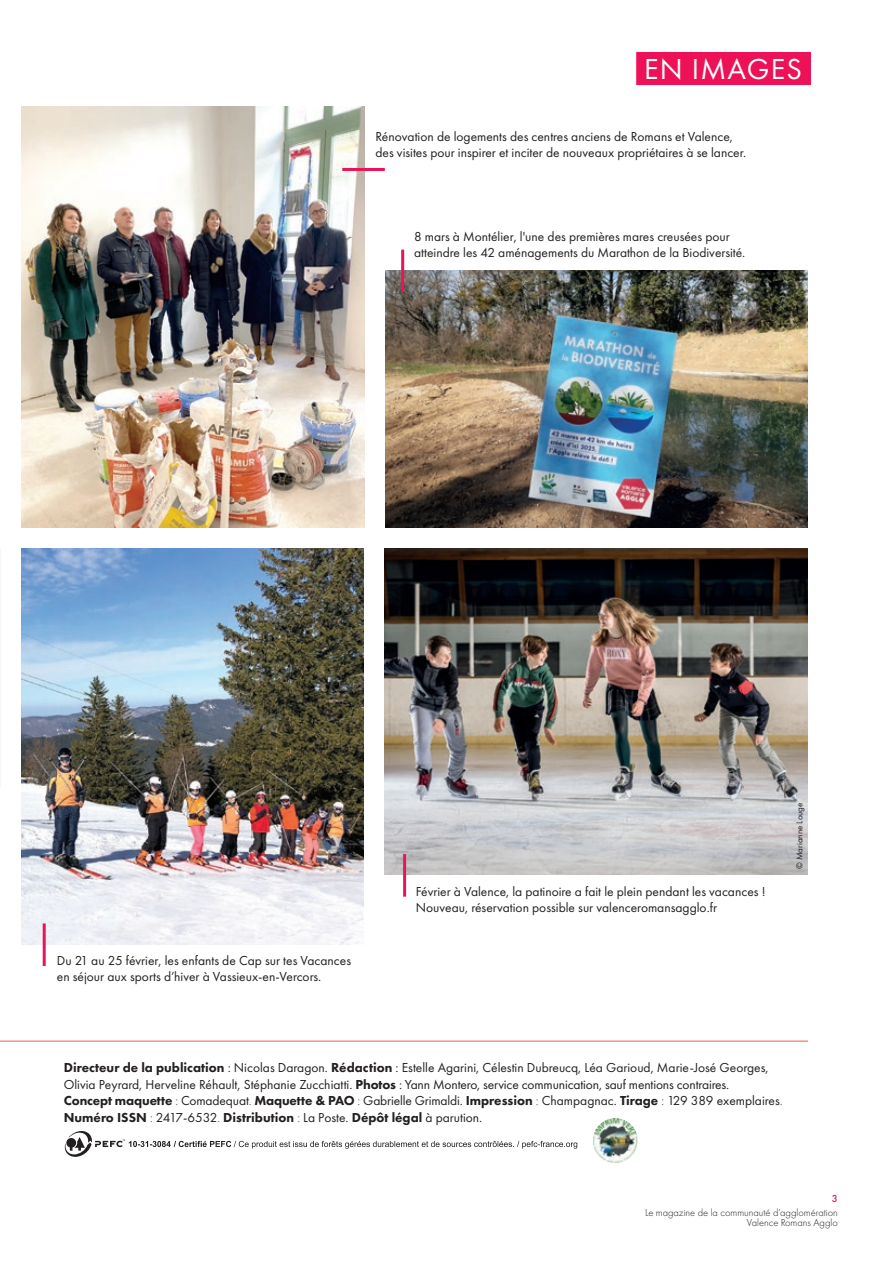
<style>
.page{position:relative;width:893px;height:1263px;background:#fff}
.page>*{position:absolute;margin:0;border:0;box-sizing:border-box;transform-origin:0 0}
.t1{font:30px "Futura PT";letter-spacing:.04em;color:#fff}
.t2{font:13.5px/16.2px "Futura PT";color:#231f20}
.t3{font:300 10.5px/10.5px "Futura PT";color:#231f20;text-align:right}
.t4{font:500 10.5px "Futura PT";color:#ed1157}
.t5{font:9px "Futura PT";color:#231f20}
.s1{font-weight:800}
.s2{font-weight:300}
</style>
<div class="page">
<img style="left:594px;top:1119px;width:42px;height:43px">
<div style="left:591px;top:1116px;width:48px;height:49px;border:2px solid #fff;border-radius:50%"></div>
<div style="left:636px;top:52px;width:175px;height:33px;background:#ed1157"></div>
<svg style="left:64px;top:1131px;width:513px;height:26px"></svg>
<hr style="left:0;top:1041px;width:808px;height:1px;background:#f05957">
<img style="left:21px;top:549px;width:342px;height:396px">
<img style="left:385px;top:549px;width:423px;height:326px">
<img style="left:21px;top:106px;width:343px;height:422px">
<hr style="left:342px;top:168px;width:43px;height:3px;background:#ed1157">
<hr style="left:43px;top:923px;width:3px;height:43px;background:#ed1157">
<hr style="left:403px;top:854px;width:3px;height:43px;background:#ed1157">
<img style="left:385px;top:271px;width:423px;height:257px">
<hr style="left:401px;top:250px;width:3px;height:42px;background:#ed1157">
<h1 class="t1" style="left:644px;top:51px;width:159px">EN IMAGES</h1>
<p class="t2" style="left:375px;top:128px;width:372px">Rénovation de logements des centres anciens de Romans et Valence, des visites pour inspirer et inciter de nouveaux propriétaires à se lancer.</p>
<p class="t2" style="left:414px;top:228px;width:333px">8 mars à Montélier, l'une des premières mares creusées pour atteindre les 42 aménagements du Marathon de la Biodiversité.</p>
<p class="t2" style="left:57px;top:952px;width:296px">Du 21 au 25 février, les enfants de Cap sur tes Vacances en séjour aux sports d’hiver à Vassieux-en-Vercors.</p>
<p class="t2" style="left:416px;top:883px;width:351px">Février à Valence, la patinoire a fait le plein pendant les vacances !<br>Nouveau, réservation possible sur valenceromansagglo.fr</p>
<p class="t5" style="left:794px;top:869px;width:68px;rotate:-90deg">© Marianne Louge</p>
<p class="t2" style="left:64px;top:1059px;width:720px"><span class="s1">Directeur de la publication</span> : Nicolas Daragon. <span class="s1">Rédaction</span> : Estelle Agarini, Célestin Dubreucq, Léa Garioud, Marie-José Georges, Olivia Peyrard, Herveline Réhault, Stéphanie Zucchiatti. <span class="s1">Photos</span> : Yann Montero, service communication, sauf mentions contraires.<br><span class="s1">Concept maquette</span> <span class="s2">:</span> Comadequat<span class="s2">.</span> <span class="s1">Maquette &amp; PAO</span> <span class="s2">:</span> Gabrielle Grimaldi. <span class="s1">Impression</span> <span class="s2">:</span> Champagnac. <span class="s1">Tirage</span> <span class="s2">:</span> 129 389 exemplaires<span class="s2">.<br></span><span class="s1">Numéro ISSN</span> <span class="s2">:</span> 2417-6532<span class="s2">.</span> <span class="s1">Distribution</span> <span class="s2">:</span> La Poste. <span class="s1">Dépôt légal</span> à parution.</p>
<p class="t4" style="left:832px;top:1192px;width:7px">3</p>
<p class="t3" style="left:645px;top:1207px;width:194px">Le magazine de la communauté d’agglomération<br>Valence Romans Agglo</p>
</div>
